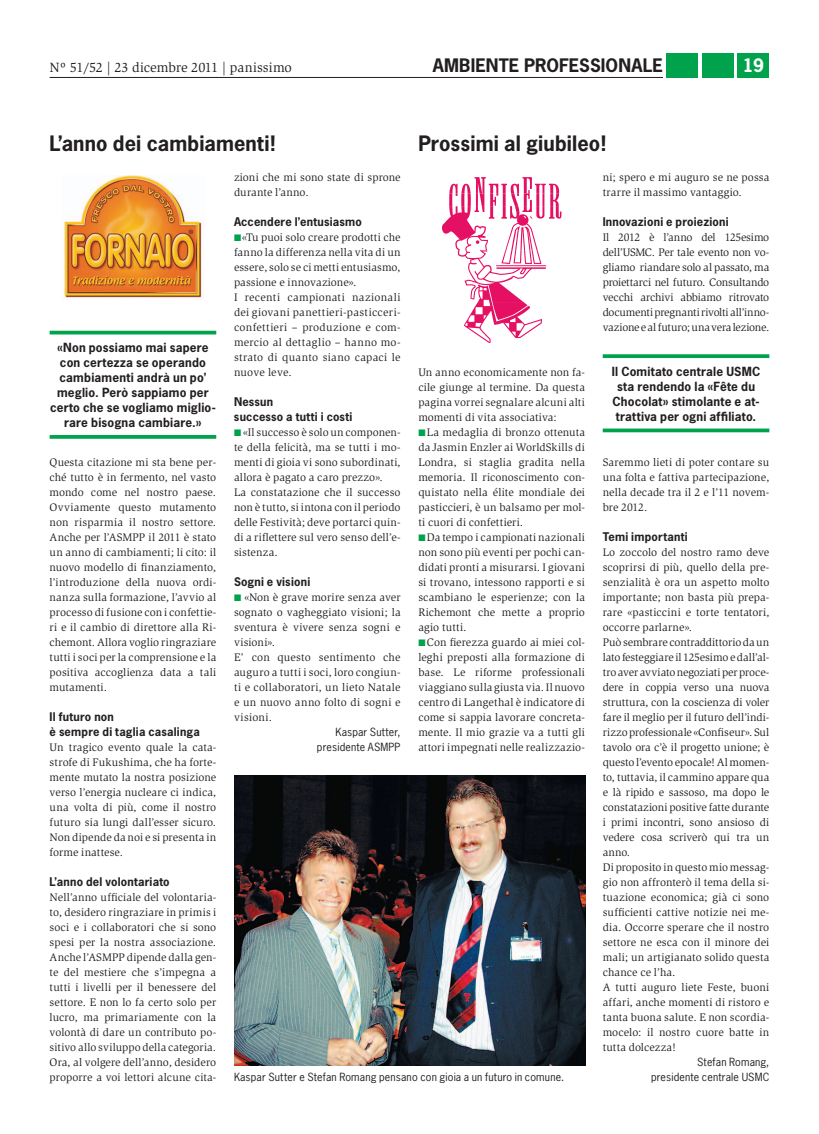
<style>
.page{position:relative;width:819px;height:1134px;background:#fff}
.page>*{position:absolute;margin:0;border:0;box-sizing:border-box;transform-origin:0 0}
.t1{font:700 20px "News Gothic Std";letter-spacing:.005em;color:#231f20}
.t2{font:700 17.5px "News Gothic Std";letter-spacing:.005em;color:#231f20}
.t3{font:700 17.5px "News Gothic Std";color:#fff}
.t4{font:13.75px "Slimbach Std";color:#231f20}
.t5{font:700 11.88px/15px "News Gothic Std";letter-spacing:.015em;color:#231f20;text-align:center}
.t6{font:11.25px/15px "Slimbach Std";letter-spacing:.01em;color:#231f20;text-align:justify}
.t7{font:700 11.25px/15px "News Gothic Std";letter-spacing:.015em;color:#231f20}
.t8{font:10.62px/15px "News Gothic Std";letter-spacing:.015em;color:#231f20;text-align:right}
.s1{color:#00a34b}
</style>
<div class="page">
<div style="left:666px;top:53px;width:32px;height:25px;background:#00a34b"></div>
<div style="left:702px;top:53px;width:31px;height:25px;background:#00a34b"></div>
<div style="left:737px;top:53px;width:32px;height:25px;background:#00a34b"></div>
<hr style="left:50px;top:77px;width:613px;height:1px;background:#231f20">
<hr style="left:50px;top:331px;width:166px;height:3px;background:#00a34b">
<svg style="left:50px;top:435px;width:166px;height:4px"></svg>
<img style="left:234px;top:775px;width:351px;height:291px">
<svg style="left:442px;top:177px;width:119px;height:166px"></svg>
<img style="left:64px;top:175px;width:139px;height:125px">
<svg style="left:602px;top:354px;width:167px;height:4px"></svg>
<hr style="left:602px;top:429px;width:167px;height:3px;background:#00a34b">
<p class="t4" style="left:50px;top:60px;width:244px">Nº 51/52 | 23 dicembre 2011 | panissimo</p>
<h2 class="t2" style="left:433px;top:54px;width:232px">ambiente Professionale</h2>
<h2 class="t3" style="left:742px;top:54px;width:23px">19</h2>
<h1 class="t1" style="left:50px;top:130px;width:227px">L’anno dei cambiamenti!</h1>
<h1 class="t1" style="left:418px;top:130px;width:189px">Prossimi al giubileo!</h1>
<p class="t5" style="left:50px;top:340px;width:167px">«Non possiamo mai sapere con certezza se operando cambiamenti andrà un po’ meglio. Però sappiamo per certo che se vogliamo miglio&shy;rare bisogna cambiare.»</p>
<p class="t6" style="left:50px;top:455px;width:168px">Questa citazione mi sta bene per&shy;ché tutto è in fermento, nel vasto mondo come nel nostro paese.<br>Ovviamente questo mutamento non risparmia il nostro settore.<br>Anche per l’ASMPP il 2011 è stato un anno di cambiamenti; li cito: il nuovo modello di finanziamento, l’introduzione della nuova ordi&shy;nanza sulla formazione, l’avvio al processo di fusione con i confettie&shy;ri e il cambio di direttore alla Ri&shy;chemont. Allora voglio ringraziare tutti i soci per la comprensione e la positiva accoglienza data a tali mutamenti.</p>
<p class="t7" style="left:50px;top:709px;width:152px">Il futuro non<br>è sempre di taglia casalinga</p>
<p class="t6" style="left:50px;top:740px;width:168px">Un tragico evento quale la cata&shy;strofe di Fukushima, che ha forte&shy;mente mutato la nostra posizione verso l’energia nucleare ci indica, una volta di più, come il nostro futuro sia lungi dall’esser sicuro.<br>Non dipende da noi e si presenta in forme inattese.</p>
<p class="t7" style="left:50px;top:874px;width:122px">L’anno del volontariato</p>
<p class="t6" style="left:50px;top:889px;width:168px">Nell’anno ufficiale del volontaria&shy;to, desidero ringraziare in primis i soci e i collaboratori che si sono spesi per la nostra associazione.<br>Anche l’ASMPP dipende dalla gen&shy;te del mestiere che s’impegna a tutti i livelli per il benessere del settore. E non lo fa certo solo per lucro, ma primariamente con la volontà di dare un contributo po&shy;sitivo allo sviluppo della categoria.<br>Ora, al volgere dell’anno, desidero proporre a voi lettori alcune cita-</p>
<p class="t6" style="left:234px;top:170px;width:168px">zioni che mi sono state di sprone durante l’anno.</p>
<p class="t7" style="left:234px;top:214px;width:129px">Accendere l’entusiasmo</p>
<p class="t6" style="left:234px;top:230px;width:168px;text-align:left"><span class="s1">■</span> «Tu puoi solo creare prodotti che fanno la differenza nella vita di un essere, solo se ci metti entusiasmo, passione e innovazione».<br>I recenti campionati nazionali dei giovani panettieri-pasticceri&shy;confettieri – produzione e com&shy;mercio al dettaglio – hanno mo&shy;strato di quanto siano capaci le nuove leve.</p>
<p class="t7" style="left:234px;top:394px;width:120px">Nessun<br>successo a tutti i costi</p>
<p class="t6" style="left:234px;top:425px;width:168px;text-align:left"><span class="s1">■</span> «Il successo è solo un componen&shy;te della felicità, ma se tutti i mo&shy;menti di gioia vi sono subordinati, allora è pagato a caro prezzo».<br>La constatazione che il successo non è tutto, si intona con il periodo delle Festività; deve portarci quin&shy;di a riflettere sul vero senso dell’e&shy;sistenza.</p>
<p class="t7" style="left:234px;top:574px;width:78px">Sogni e visioni</p>
<p class="t6" style="left:234px;top:590px;width:168px;text-align:left"><span class="s1">■</span> «Non è grave morire senza aver sognato o vagheggiato visioni; la sventura è vivere senza sogni e visioni».<br>E’ con questo sentimento che auguro a tutti i soci, loro congiun&shy;ti e collaboratori, un lieto Natale e un nuovo anno folto di sogni e visioni.</p>
<p class="t8" style="left:317px;top:724px;width:85px">Kaspar Sutter, presidente ASMPP</p>
<p class="t6" style="left:418px;top:365px;width:168px">Un anno economicamente non fa&shy;cile giunge al termine. Da questa pagina vorrei segnalare alcuni alti momenti di vita associativa:</p>
<p class="t6" style="left:418px;top:425px;width:168px"><span class="s1">■</span>La medaglia di bronzo ottenuta da Jasmin Enzler ai WorldSkills di Londra, si staglia gradita nella memoria. Il riconoscimento con&shy;quistato nella élite mondiale dei pasticcieri, è un balsamo per mol&shy;ti cuori di confettieri.</p>
<p class="t6" style="left:418px;top:530px;width:168px"><span class="s1">■</span>Da tempo i campionati nazionali non sono più eventi per pochi can&shy;didati pronti a misurarsi. I giovani si trovano, intessono rapporti e si scambiano le esperienze; con la Richemont che mette a proprio agio tutti.</p>
<p class="t6" style="left:418px;top:635px;width:168px"><span class="s1">■</span>Con fierezza guardo ai miei col&shy;leghi preposti alla formazione di base. Le riforme professionali viaggiano sulla giusta via. Il nuovo centro di Langethal è indicatore di come si sappia lavorare concreta&shy;mente. Il mio grazie va a tutti gli attori impegnati nelle realizzazio-</p>
<p class="t8" style="left:234px;top:1069px;width:332px">Kaspar Sutter e Stefan Romang pensano con gioia a un futuro in comune.</p>
<p class="t6" style="left:602px;top:170px;width:168px">ni; spero e mi auguro se ne possa trarre il massimo vantaggio.</p>
<p class="t7" style="left:602px;top:214px;width:128px">Innovazioni e proiezioni</p>
<p class="t6" style="left:602px;top:230px;width:168px">Il 2012 è l’anno del 125esimo dell’USMC. Per tale evento non vo&shy;gliamo riandare solo al passato, ma proiettarci nel futuro. Consultando vecchi archivi abbiamo ritrovato documenti pregnanti rivolti all’inno&shy;vazione e al futuro; una vera lezione.</p>
<p class="t5" style="left:611px;top:364px;width:124px">Il Comitato centrale USM</p>
<p class="t5" style="left:752px;top:364px;width:10px">C</p>
<p class="t5" style="left:617px;top:379px;width:139px">sta rendendo la «Fête du</p>
<p class="t5" style="left:612px;top:394px;width:148px">Chocolat» stimolante e at-</p>
<p class="t5" style="left:615px;top:409px;width:142px">trattiva per ogni affiliato.</p>
<p class="t6" style="left:602px;top:455px;width:168px">Saremmo lieti di poter contare su una folta e fattiva partecipazione, nella decade tra il 2 e l’11 novem&shy;bre 2012.</p>
<p class="t7" style="left:602px;top:529px;width:87px">Temi importanti</p>
<p class="t6" style="left:602px;top:545px;width:168px;text-align:left">Lo zoccolo del nostro ramo deve scoprirsi di più, quello della pre&shy;senzialità è ora un aspetto molto importante; non basta più prepa&shy;rare «pasticcini e torte tentatori, occorre parlarne».<br>Può sembrare contraddittorio da un lato festeggiare il 125esimo e dall’al&shy;tro aver avviato negoziati per proce&shy;dere in coppia verso una nuova struttura, con la coscienza di voler fare il meglio per il futuro dell’indi&shy;rizzo professionale «Confiseur». Sul tavolo ora c’è il progetto unione; è questo l’evento epocale! Al momen&shy;to, tuttavia, il cammino appare qua e là ripido e sassoso, ma dopo le constatazioni positive fatte durante i primi incontri, sono ansioso di vedere cosa scriverò qui tra un anno.<br>Di proposito in questo mio messag&shy;gio non affronterò il tema della si&shy;tuazione economica; già ci sono sufficienti cattive notizie nei me&shy;dia. Occorre sperare che il nostro settore ne esca con il minore dei mali; un artigianato solido questa chance ce l’ha.<br>A tutti auguro liete Feste, buoni affari, anche momenti di ristoro e tanta buona salute. E non scordia&shy;mocelo: il nostro cuore batte in tutta dolcezza!</p>
<p class="t8" style="left:651px;top:1054px;width:120px">Stefan Romang, presidente centrale USMC</p>
</div>
